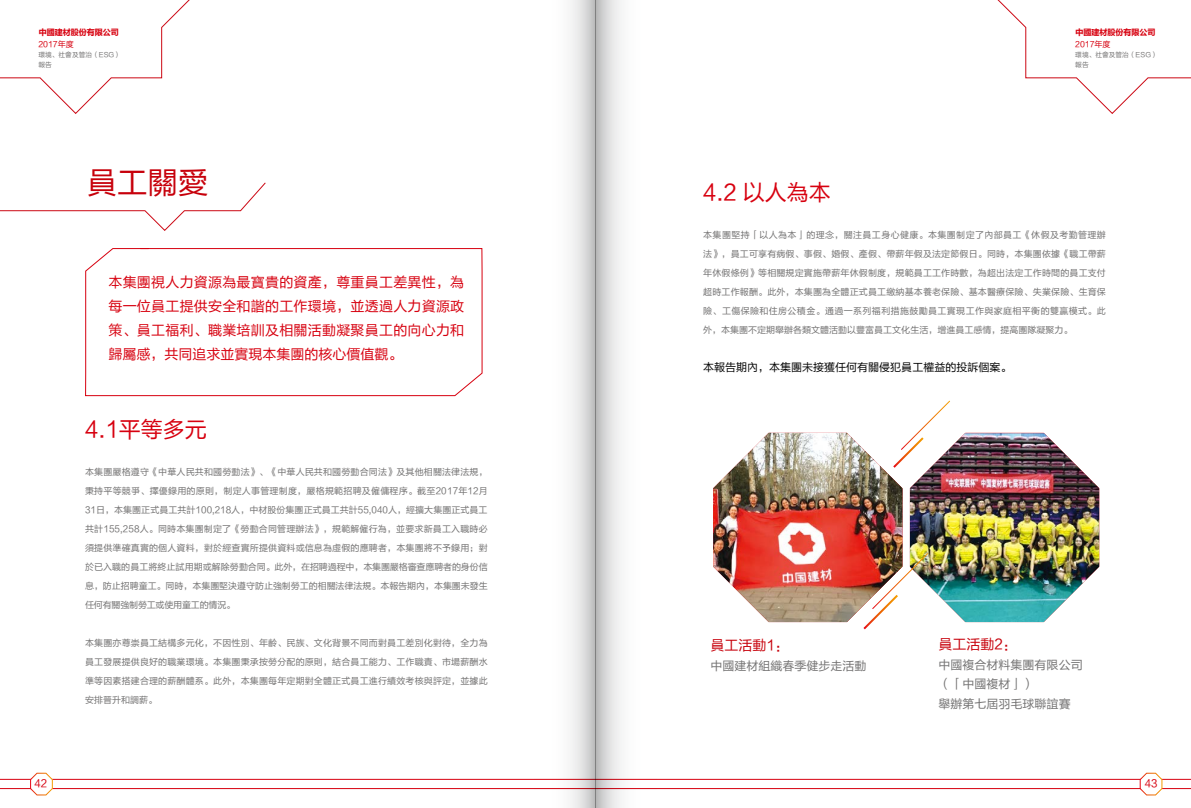
<style>
.page{position:relative;width:1191px;height:808px;background:#fff}
.page>*{position:absolute;margin:0;border:0;box-sizing:border-box;transform-origin:0 0}
.t1{font:30.4px "FZLTHK GBK1 0";color:#c7000b}
.t2{font:22px "FZLTHK GBK1 0";color:#d7000f}
.t3{font:14px/24px "FZLTHK GBK1 0";letter-spacing:.015em;color:#d7000f;text-align:justify}
.t4{font:14px "FZLTHK GBK1 0";color:#c7000b}
.t5{font:12px/19.5px "FZLTHK GBK1 0";color:#727171}
.t6{font:11px "FZLTHK GBK1 0";color:#000}
.t7{font:10.5px "FZLTHK GBK1 0";color:#d7000f}
.t8{font:9px/19px "FZLTHK GBK1 0";color:#727171;text-align:justify}
.t9{font:700 8px "Microsoft Ya Hei";color:#d7000f}
.t10{font:8px "FZLTHK GBK1 0";color:#d7000f}
.t11{font:6.7px/10px "FZLTHK GBK1 0";color:#727171}
</style>
<div class="page">
<svg style="left:0;top:0;width:190px;height:114px"></svg>
<svg style="left:997px;top:0;width:194px;height:114px"></svg>
<svg style="left:0;top:772px;width:1191px;height:23px"></svg>
<svg style="left:595px;top:0;width:61px;height:808px"></svg>
<svg style="left:534px;top:0;width:61px;height:808px"></svg>
<svg style="left:85px;top:248px;width:398px;height:149px"></svg>
<svg style="left:0;top:182px;width:266px;height:49px"></svg>
<img style="left:713px;top:400px;width:386px;height:230px">
<p class="t9" style="left:39px;top:26px;width:81px">中國建材股份有限公司</p>
<p class="t9" style="left:1075px;top:26px;width:81px">中國建材股份有限公司</p>
<p class="t10" style="left:1075px;top:40px;width:37px">2017年度</p>
<p class="t11" style="left:1075px;top:50px;width:84px">環境、社會及管治（ESG）報告</p>
<p class="t10" style="left:38px;top:40px;width:37px">2017年度</p>
<p class="t11" style="left:38px;top:50px;width:84px">環境、社會及管治（ESG）報告</p>
<h1 class="t1" style="left:87px;top:166px;width:123px">員工關愛</h1>
<h3 class="t3" style="left:108px;top:271px;width:357px">本集團視人力資源為最寶貴的資產，尊重員工差異性，為每一位員工提供安全和諧的工作環境，並透過人力資源政策、員工福利、職業培訓及相關活動凝聚員工的向心力和歸屬感，共同追求並實現本集團的核心價值觀。</h3>
<h2 class="t2" style="left:85px;top:417px;width:123px">4.1平等多元</h2>
<p class="t8" style="left:85px;top:463px;width:404px">本集團嚴格遵守《中華人民共和國勞動法》、《中華人民共和國勞動合同法》及其他相關法律法規，秉持平等競爭、擇優錄用的原則，制定人事管理制度，嚴格規範招聘及僱傭程序。截至2017年12月31日，本集團正式員工共計100,218人，中材股份集團正式員工共計55,040人，經擴大集團正式員工共計155,258人。同時本集團制定了《勞動合同管理辦法》，規範解僱行為，並要求新員工入職時必須提供準確真實的個人資料，對於經查實所提供資料或信息為虛假的應聘者，本集團將不予錄用；對於已入職的員工將終止試用期或解除勞動合同。此外，在招聘過程中，本集團嚴格審查應聘者的身份信息，防止招聘童工。同時，本集團堅決遵守防止強制勞工的相關法律法規。本報告期內，本集團未發生任何有關強制勞工或使用童工的情況。</p>
<p class="t8" style="left:85px;top:634px;width:404px">本集團亦尊崇員工結構多元化，不因性別、年齡、民族、文化背景不同而對員工差別化對待，全力為員工發展提供良好的職業環境。本集團秉承按勞分配的原則，結合員工能力、工作職責、市場薪酬水準等因素搭建合理的薪酬體系。此外，本集團每年定期對全體正式員工進行績效考核與評定，並據此安排晉升和調薪。</p>
<h2 class="t2" style="left:703px;top:180px;width:129px">4.2 以人為本</h2>
<p class="t8" style="left:703px;top:226px;width:404px">本集團堅持「以人為本」的理念，關注員工身心健康。本集團制定了內部員工《休假及考勤管理辦法》，員工可享有病假、事假、婚假、產假、帶薪年假及法定節假日。同時，本集團依據《職工帶薪年休假條例》等相關規定實施帶薪年休假制度，規範員工工作時數，為超出法定工作時間的員工支付超時工作報酬。此外，本集團為全體正式員工繳納基本養老保險、基本醫療保險、失業保險、生育保險、工傷保險和住房公積金。通過一系列福利措施鼓勵員工實現工作與家庭相平衡的雙贏模式。此外，本集團不定期舉辦各類文體活動以豐富員工文化生活，增進員工感情，提高團隊凝聚力。</p>
<p class="t6" style="left:703px;top:361px;width:309px">本報告期內，本集團未接獲任何有關侵犯員工權益的投訴個案。</p>
<h3 class="t4" style="left:710px;top:637px;width:80px">員工活動1：</h3>
<h3 class="t5" style="left:710px;top:656px;width:157px">中國建材組織春季健步走活動</h3>
<h3 class="t4" style="left:938px;top:637px;width:80px">員工活動2：</h3>
<h3 class="t5" style="left:938px;top:655px;width:145px">中國複合材料集團有限公司（「中國複材」）<br>舉辦第七屆羽毛球聯誼賽</h3>
<p class="t7" style="left:34px;top:778px;width:14px">42</p>
<p class="t7" style="left:1144px;top:778px;width:14px">43</p>
</div>
